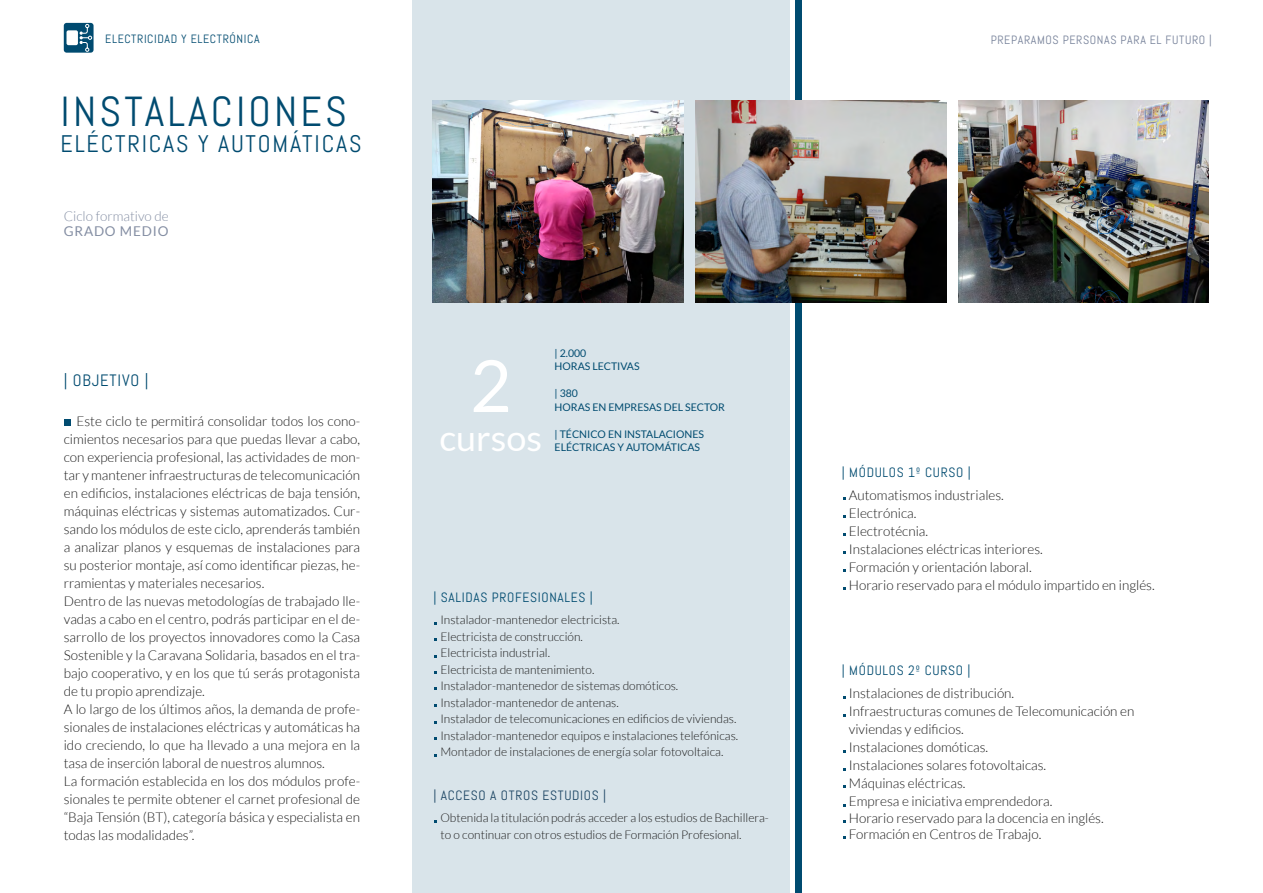
<style>
.page{position:relative;width:1263px;height:893px;background:#fff}
.page>*{position:absolute;margin:0;border:0;box-sizing:border-box;transform-origin:0 0}
.t1{font:72px "Lato";color:#fff}
.t2{font:42px "Abel";letter-spacing:.075em;color:#004b70}
.t3{font:36px "Lato";color:#fff}
.t4{font:24px "Abel";letter-spacing:.075em;color:#004b70}
.t5{font:16.5px "Abel";letter-spacing:.05em;color:#004b70}
.t6{font:300 13.5px/18px "Lato";color:#1a1a1a}
.t7{font:13.5px "Abel";letter-spacing:.05em;color:#004b70}
.t8{font:13.5px "Abel";letter-spacing:.05em;color:#1c4563}
.t9{font:300 13.5px "Lato";color:#848ea3}
.t10{font:13.5px "Lato";letter-spacing:.06em;color:#848ea3}
.t11{font:300 12px/16.5px "Lato";color:#1a1a1a}
.t12{font:12px "Abel";letter-spacing:.05em;color:#768199}
.t13{font:12px "Abel";letter-spacing:.05em;color:#004b70}
.t14{font:10.5px/13.5px "Lato";color:#004b70}
</style>
<div class="page">
<div style="left:412px;top:0;width:377px;height:893px;background:#d9e4ea"></div>
<div style="left:795px;top:0;width:6px;height:893px;background:#004b70"></div>
<div style="left:64px;top:419px;width:6px;height:7px;background:#004b70"></div>
<div style="left:64px;top:23px;width:30px;height:30px;background:#004b70;border-radius:3px"></div>
<div style="left:67px;top:30px;width:11px;height:15px;background:#fff;border-radius:2px"></div>
<svg style="left:80px;top:24px;width:12px;height:28px"></svg>
<img style="left:433px;top:101px;width:251px;height:202px">
<img style="left:696px;top:101px;width:250px;height:202px">
<img style="left:958px;top:101px;width:251px;height:202px">
<p class="t13" style="left:105px;top:31px;width:156px">ELECTRICIDAD Y ELECTRÓNICA</p>
<h2 class="t2" style="left:61px;top:85px;width:288px">INSTALACIONES</h2>
<h3 class="t4" style="left:61px;top:128px;width:302px">ELÉCTRICAS Y AUTOMÁTICAS</h3>
<p class="t9" style="left:64px;top:209px;width:106px">Ciclo formativo de</p>
<p class="t10" style="left:64px;top:223px;width:106px">GRADO MEDIO</p>
<p class="t5" style="left:64px;top:370px;width:86px">| OBJETIVO |</p>
<p class="t6" style="left:64px;top:412px;width:298px;text-indent:13px">Este ciclo te permitirá consolidar todos los cono&shy;cimientos necesarios para que puedas llevar a cabo, con experiencia profesional, las actividades de mon&shy;tar y mantener infraestructuras de telecomunicación en edificios, instalaciones eléctricas de baja tensión, máquinas eléctricas y sistemas automatizados. Cur&shy;sando los módulos de este ciclo, aprenderás también a analizar planos y esquemas de instalaciones para su posterior montaje, así como identificar piezas, he&shy;rramientas y materiales necesarios.<br>Dentro de las nuevas metodologías de trabajado lle&shy;vadas a cabo en el centro, podrás participar en el de&shy;sarrollo de los proyectos innovadores como la Casa Sostenible y la Caravana Solidaria, basados en el tra&shy;bajo cooperativo, y en los que tú serás protagonista de tu propio aprendizaje.<br>A lo largo de los últimos años, la demanda de profe&shy;sionales de instalaciones eléctricas y automáticas ha ido creciendo, lo que ha llevado a una mejora en la tasa de inserción laboral de nuestros alumnos.<br>La formación establecida en los dos módulos profe&shy;sionales te permite obtener el carnet profesional de “Baja Tensión (BT), categoría básica y especialista en todas las modalidades”.</p>
<h1 class="t1" style="left:470px;top:346px;width:43px">2</h1>
<h3 class="t3" style="left:439px;top:418px;width:104px">cursos</h3>
<p class="t14" style="left:555px;top:346px;width:87px">| 2.000<br>HORAS LECTIVAS</p>
<p class="t14" style="left:555px;top:386px;width:172px">| 380<br>HORAS EN EMPRESAS DEL SECTOR</p>
<p class="t14" style="left:555px;top:427px;width:151px">| TÉCNICO EN INSTALACIONES<br>ELÉCTRICAS Y AUTOMÁTICAS</p>
<p class="t7" style="left:433px;top:589px;width:161px">| SALIDAS PROFESIONALES |</p>
<p class="t11" style="left:440px;top:612px;width:299px">Instalador-mantenedor electricista.<br>Electricista de construcción.<br>Electricista industrial.<br>Electricista de mantenimiento.<br>Instalador-mantenedor de sistemas domóticos.<br>Instalador-mantenedor de antenas.<br>Instalador de telecomunicaciones en edificios de viviendas.<br>Instalador-mantenedor equipos e instalaciones telefónicas.<br>Montador de instalaciones de energía solar fotovoltaica.</p>
<p class="t8" style="left:433px;top:787px;width:174px">| ACCESO A OTROS ESTUDIOS |</p>
<p class="t11" style="left:440px;top:810px;width:330px">Obtenida la titulación podrás acceder a los estudios de Bachillera&shy;to o continuar con otros estudios de Formación Profesional.</p>
<p class="t12" style="left:991px;top:32px;width:223px">PREPARAMOS PERSONAS PARA EL FUTURO |</p>
<p class="t7" style="left:842px;top:464px;width:131px">| MÓDULOS 1º CURSO |</p>
<p class="t6" style="left:849px;top:486px;width:307px">Automatismos industriales.<br>Electrónica.<br>Electrotécnia.<br>Instalaciones eléctricas interiores.<br>Formación y orientación laboral.<br>Horario reservado para el módulo impartido en inglés.</p>
<p class="t7" style="left:842px;top:662px;width:130px">| MÓDULOS 2º CURSO |</p>
<p class="t6" style="left:849px;top:684px;width:287px">Instalaciones de distribución.<br>Infraestructuras comunes de Telecomunicación en viviendas y edificios.<br>Instalaciones domóticas.<br>Instalaciones solares fotovoltaicas.<br>Máquinas eléctricas.<br>Empresa e iniciativa emprendedora.</p>
<p class="t6" style="left:849px;top:809px;width:256px;line-height:16.5px">Horario reservado para la docencia en inglés.<br>Formación en Centros de Trabajo.</p>
</div>
